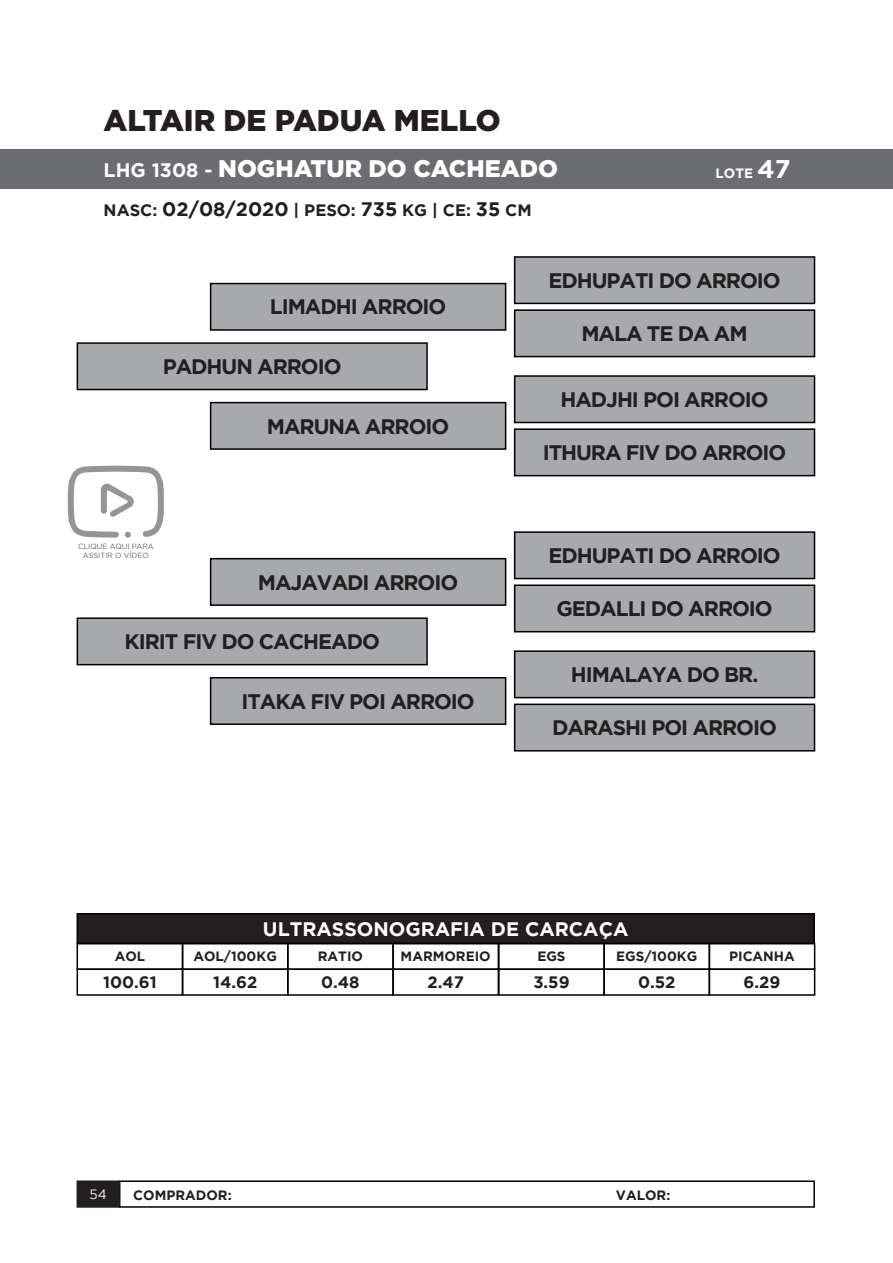
<style>
.page{position:relative;width:893px;height:1263px;background:#fff}
.page>*{position:absolute;margin:0;border:0;box-sizing:border-box;transform-origin:0 0}
.t1{font:900 30px "Gotham";color:#231f20}
.t2{font:900 24px "Gotham";color:#fff}
.t3{font:700 21px "Gotham";letter-spacing:-.05em;color:#231f20}
.t4{font:700 19.5px "Gotham";color:#fff}
.t5{font:700 16.5px "Gotham";color:#231f20}
.t6{font:700 13.5px "Gotham";color:#231f20}
.t7{font:700 13.5px "Gotham";color:#fff}
.t8{font:13.5px "Gotham";color:#fff}
.t9{font:7.5px "Gotham";color:#636366}
.s1{font-weight:700;font-size:19.5px}
.s2{font-size:25.5px}
.s3{font-size:19.5px}
</style>
<div class="page">
<div style="left:119px;top:1180px;width:696px;height:28px;border:2px solid #000"></div>
<div style="left:77px;top:1181px;width:42px;height:26px;background:#231f20"></div>
<div style="left:77px;top:1180px;width:43px;height:28px;border:2px solid #231f20"></div>
<div style="left:0;top:149px;width:893px;height:40px;background:#6c6d70"></div>
<div style="left:77px;top:914px;width:737px;height:29px;background:#231f20"></div>
<div style="left:77px;top:913px;width:738px;height:31px;border:2px solid #000"></div>
<div style="left:77px;top:943px;width:106px;height:27px;border:2px solid #000"></div>
<div style="left:498px;top:943px;width:107px;height:27px;border:2px solid #000"></div>
<div style="left:287px;top:943px;width:107px;height:27px;border:2px solid #000"></div>
<div style="left:709px;top:943px;width:106px;height:27px;border:2px solid #000"></div>
<div style="left:182px;top:943px;width:107px;height:27px;border:2px solid #000"></div>
<div style="left:603px;top:943px;width:107px;height:27px;border:2px solid #000"></div>
<div style="left:392px;top:943px;width:107px;height:27px;border:2px solid #000"></div>
<div style="left:77px;top:968px;width:106px;height:28px;border:2px solid #000"></div>
<div style="left:498px;top:968px;width:107px;height:28px;border:2px solid #000"></div>
<div style="left:287px;top:968px;width:107px;height:28px;border:2px solid #000"></div>
<div style="left:709px;top:968px;width:106px;height:28px;border:2px solid #000"></div>
<div style="left:182px;top:968px;width:107px;height:28px;border:2px solid #000"></div>
<div style="left:603px;top:968px;width:107px;height:28px;border:2px solid #000"></div>
<div style="left:392px;top:968px;width:107px;height:28px;border:2px solid #000"></div>
<div style="left:77px;top:343px;width:350px;height:46px;background:#a8a9ad"></div>
<div style="left:77px;top:342px;width:351px;height:48px;border:2px solid #000"></div>
<div style="left:77px;top:618px;width:350px;height:47px;background:#a8a9ad"></div>
<div style="left:77px;top:617px;width:351px;height:48px;border:2px solid #000"></div>
<div style="left:211px;top:284px;width:295px;height:46px;background:#a8a9ad"></div>
<div style="left:210px;top:283px;width:296px;height:48px;border:2px solid #000"></div>
<div style="left:515px;top:257px;width:299px;height:46px;background:#a8a9ad"></div>
<div style="left:514px;top:256px;width:301px;height:48px;border:2px solid #000"></div>
<div style="left:515px;top:310px;width:299px;height:47px;background:#a8a9ad"></div>
<div style="left:514px;top:309px;width:301px;height:48px;border:2px solid #000"></div>
<div style="left:515px;top:376px;width:299px;height:46px;background:#a8a9ad"></div>
<div style="left:514px;top:375px;width:301px;height:48px;border:2px solid #000"></div>
<div style="left:515px;top:429px;width:299px;height:47px;background:#a8a9ad"></div>
<div style="left:514px;top:428px;width:301px;height:48px;border:2px solid #000"></div>
<div style="left:211px;top:403px;width:295px;height:46px;background:#a8a9ad"></div>
<div style="left:210px;top:402px;width:296px;height:48px;border:2px solid #000"></div>
<div style="left:211px;top:559px;width:295px;height:46px;background:#a8a9ad"></div>
<div style="left:210px;top:558px;width:296px;height:48px;border:2px solid #000"></div>
<div style="left:515px;top:532px;width:299px;height:46px;background:#a8a9ad"></div>
<div style="left:514px;top:531px;width:301px;height:48px;border:2px solid #000"></div>
<div style="left:515px;top:585px;width:299px;height:47px;background:#a8a9ad"></div>
<div style="left:514px;top:584px;width:301px;height:48px;border:2px solid #000"></div>
<div style="left:515px;top:651px;width:299px;height:47px;background:#a8a9ad"></div>
<div style="left:514px;top:650px;width:301px;height:48px;border:2px solid #000"></div>
<div style="left:515px;top:704px;width:299px;height:47px;background:#a8a9ad"></div>
<div style="left:514px;top:703px;width:301px;height:48px;border:2px solid #000"></div>
<div style="left:211px;top:678px;width:295px;height:46px;background:#a8a9ad"></div>
<div style="left:210px;top:677px;width:296px;height:48px;border:2px solid #000"></div>
<svg style="left:68px;top:466px;width:96px;height:72px"></svg>
<p class="t1" style="left:104px;top:103px;width:398px">ALTAIR DE PADUA MELLO</p>
<p class="t2" style="left:104px;top:155px;width:456px"><span class="s1">LHG 1308 -</span> NOGHATUR DO CACHEADO</p>
<p class="t7" style="left:716px;top:165px;width:77px">LOTE <span class="s2">47</span></p>
<p class="t5" style="left:104px;top:201px;width:430px">NASC: <span class="s3">02/08/2020</span> | PESO: <span class="s3">735</span> KG | CE: <span class="s3">35</span> CM</p>
<p class="t3" style="left:270px;top:295px;width:178px">LIMADHI ARROIO</p>
<p class="t3" style="left:163px;top:354px;width:180px">PADHUN ARROIO</p>
<p class="t3" style="left:267px;top:414px;width:184px">MARUNA ARROIO</p>
<p class="t3" style="left:548px;top:268px;width:234px">EDHUPATI DO ARROIO</p>
<p class="t3" style="left:581px;top:321px;width:168px">MALA TE DA AM</p>
<p class="t3" style="left:560px;top:387px;width:210px">HADJHI POI ARROIO</p>
<p class="t3" style="left:543px;top:440px;width:245px">ITHURA FIV DO ARROIO</p>
<p class="t9" style="left:78px;top:542px;width:77px">CLIQUE AQUI PARA</p>
<p class="t9" style="left:83px;top:551px;width:67px">ASSITIR O VÍDEO</p>
<p class="t3" style="left:258px;top:570px;width:202px">MAJAVADI ARROIO</p>
<p class="t3" style="left:124px;top:629px;width:257px">KIRIT FIV DO CACHEADO</p>
<p class="t3" style="left:241px;top:689px;width:235px">ITAKA FIV POI ARROIO</p>
<p class="t3" style="left:548px;top:543px;width:234px">EDHUPATI DO ARROIO</p>
<p class="t3" style="left:556px;top:597px;width:218px">GEDALLI DO ARROIO</p>
<p class="t3" style="left:571px;top:662px;width:189px">HIMALAYA DO BR.</p>
<p class="t3" style="left:552px;top:716px;width:226px">DARASHI POI ARROIO</p>
<p class="t4" style="left:263px;top:917px;width:367px">ULTRASSONOGRAFIA DE CARCAÇA</p>
<p class="t6" style="left:115px;top:949px;width:32px">AOL</p>
<p class="t6" style="left:193px;top:949px;width:85px">AOL/100KG</p>
<p class="t6" style="left:318px;top:949px;width:47px">RATIO</p>
<p class="t6" style="left:401px;top:949px;width:92px">MARMOREIO</p>
<p class="t6" style="left:537px;top:949px;width:30px">EGS</p>
<p class="t6" style="left:616px;top:949px;width:83px">EGS/100KG</p>
<p class="t6" style="left:729px;top:949px;width:67px">PICANHA</p>
<p class="t5" style="left:103px;top:973px;width:55px">100.61</p>
<p class="t5" style="left:213px;top:973px;width:46px">14.62</p>
<p class="t5" style="left:321px;top:973px;width:40px">0.48</p>
<p class="t5" style="left:427px;top:973px;width:38px">2.47</p>
<p class="t5" style="left:533px;top:973px;width:38px">3.59</p>
<p class="t5" style="left:638px;top:973px;width:39px">0.52</p>
<p class="t5" style="left:744px;top:973px;width:38px">6.29</p>
<p class="t8" style="left:90px;top:1187px;width:19px">54</p>
<p class="t6" style="left:133px;top:1187px;width:100px">COMPRADOR:</p>
<p class="t6" style="left:616px;top:1187px;width:56px">VALOR:</p>
</div>
